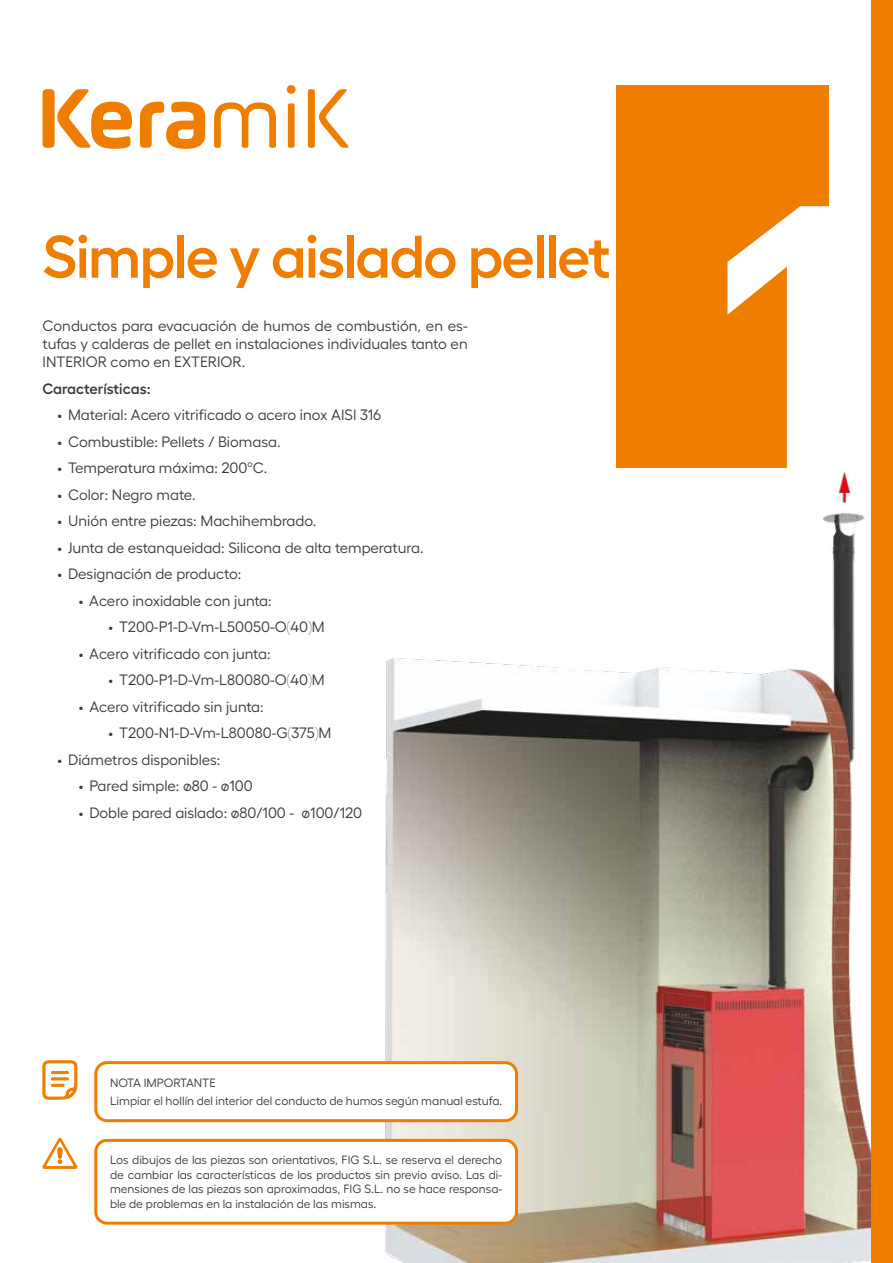
<style>
.page{position:relative;width:893px;height:1263px;background:#fff}
.page>*{position:absolute;margin:0;border:0;box-sizing:border-box;transform-origin:0 0}
.t1{font:600 60px "Hellix";letter-spacing:-.025em;color:#ef7d00}
.t2{font:15px/18px "Hellix";color:#3c3c3b;text-align:justify}
.t3{font:600 15px "Hellix";color:#3c3c3b}
.t4{font:12px/14.4px "Hellix";color:#3c3c3b}
</style>
<div class="page">
<div style="left:617px;top:85px;width:212px;height:383px;background:#ef7d00"></div>
<svg style="left:727px;top:206px;width:102px;height:262px"></svg>
<svg style="left:43px;top:85px;width:306px;height:64px"></svg>
<svg style="left:42px;top:1060px;width:36px;height:40px"></svg>
<svg style="left:42px;top:1138px;width:36px;height:31px"></svg>
<img style="left:220px;top:468px;width:652px;height:795px">
<div style="left:96px;top:1063px;width:420px;height:58px;background:#fff;border-radius:11px"></div>
<div style="left:94px;top:1061px;width:424px;height:61px;border:3px solid #ef7d00;border-radius:11px"></div>
<div style="left:96px;top:1140px;width:420px;height:83px;background:#fff;border-radius:11px"></div>
<div style="left:94px;top:1139px;width:424px;height:86px;border:3px solid #ef7d00;border-radius:11px"></div>
<div style="left:872px;top:0;width:21px;height:1263px;background:#ef7d00"></div>
<h1 class="t1" style="left:43px;top:209px;width:570px">Simple y aislado pellet</h1>
<p class="t2" style="left:43px;top:315px;width:427px">Conductos para evacuación de humos de combustión, en es&shy;tufas y calderas de pellet en instalaciones individuales tanto en INTERIOR como en EXTERIOR.</p>
<p class="t3" style="left:43px;top:377px;width:110px">Características:</p>
<p class="t2" style="left:57px;top:404px;width:325px">• Material: Acero vitrificado o acero inox AISI 316</p>
<p class="t2" style="left:57px;top:431px;width:225px">• Combustible: Pellets / Biomasa.</p>
<p class="t2" style="left:57px;top:457px;width:211px">• Temperatura máxima: 200ºC.</p>
<p class="t2" style="left:57px;top:484px;width:140px">• Color: Negro mate.</p>
<p class="t2" style="left:57px;top:510px;width:261px">• Unión entre piezas: Machihembrado.</p>
<p class="t2" style="left:57px;top:537px;width:368px">• Junta de estanqueidad: Silicona de alta temperatura.</p>
<p class="t2" style="left:57px;top:563px;width:185px">• Designación de producto:</p>
<p class="t2" style="left:79px;top:590px;width:195px">• Acero inoxidable con junta:</p>
<p class="t2" style="left:108px;top:616px;width:218px">• T200-P1-D-Vm-L50050-O(40)M</p>
<p class="t2" style="left:79px;top:643px;width:193px">• Acero vitrificado con junta:</p>
<p class="t2" style="left:108px;top:669px;width:218px">• T200-P1-D-Vm-L80080-O(40)M</p>
<p class="t2" style="left:79px;top:696px;width:186px">• Acero vitrificado sin junta:</p>
<p class="t2" style="left:108px;top:722px;width:224px">• T200-N1-D-Vm-L80080-G(375)M</p>
<p class="t2" style="left:57px;top:749px;width:165px">• Diámetros disponibles:</p>
<p class="t2" style="left:79px;top:775px;width:176px">• Pared simple: ø80 - ø100</p>
<p class="t2" style="left:79px;top:802px;width:285px">• Doble pared aislado: ø80/100 - ø100/120</p>
<p class="t4" style="left:110px;top:1072px;width:394px;line-height:18.6px">NOTA IMPORTANTE<br>Limpiar el hollín del interior del conducto de humos según manual estufa.</p>
<p class="t4" style="left:110px;top:1152px;width:394px;text-align:justify">Los dibujos de las piezas son orientativos, FIG S.L. se reserva el derecho de cambiar las características de los productos sin previo aviso. Las di&shy;mensiones de las piezas son aproximadas, FIG S.L. no se hace responsa&shy;ble de problemas en la instalación de las mismas.</p>
</div>
